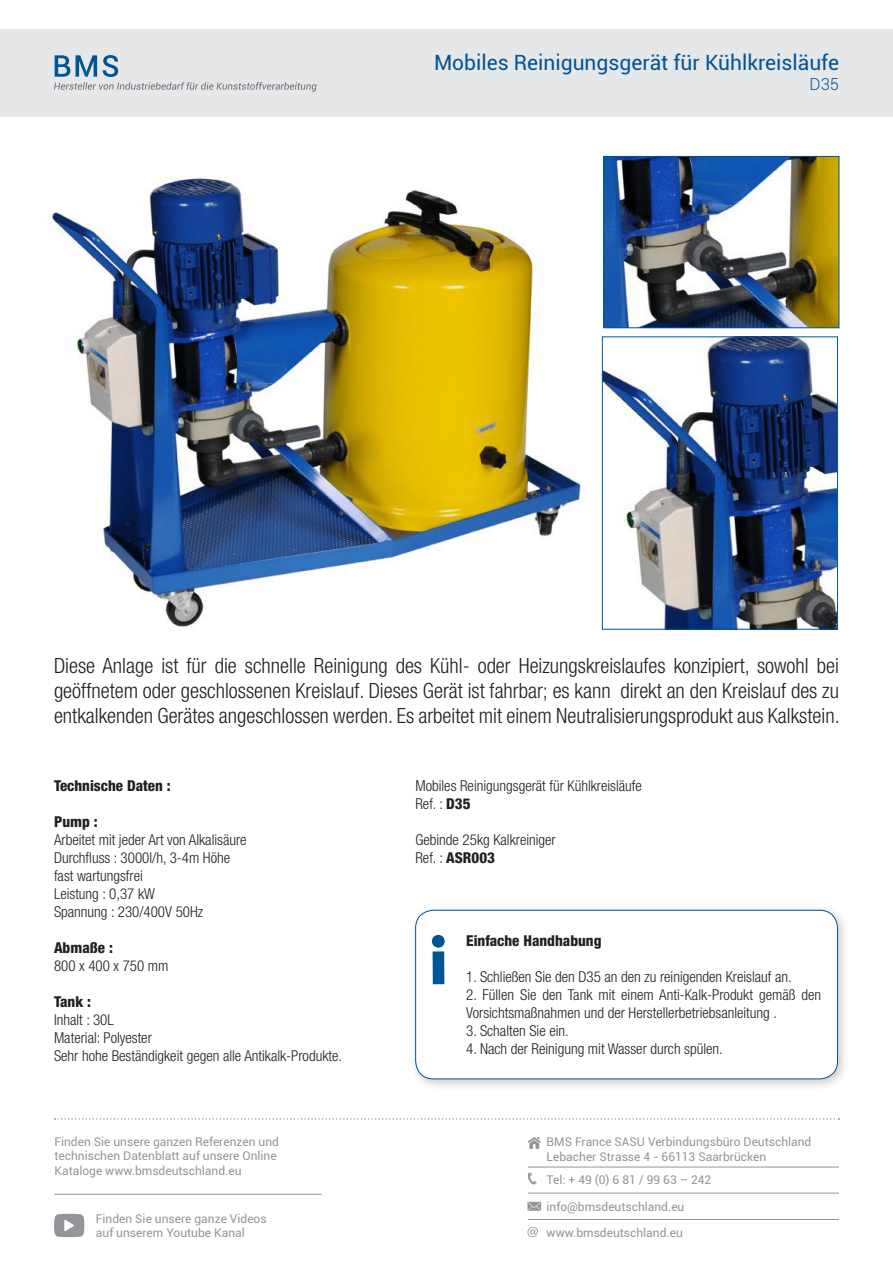
<style>
.page{position:relative;width:893px;height:1263px;background:#fff}
.page>*{position:absolute;margin:0;border:0;box-sizing:border-box;transform-origin:0 0}
.t1{font:300 condensed 21px/25.2px "Helvetica Neue";color:#231f20;text-align:justify}
.t2{font:21px "Roboto";color:#005594}
.t3{font:300 16.5px "Roboto";color:#005594}
.t4{font:300 condensed 15px/18px "Helvetica Neue";color:#231f20}
.t5{font:800 condensed 15px "Helvetica Neue";color:#231f20}
.t6{font:12px/14.4px "Roboto";color:#939598}
.s1{font-weight:800}
.s2{font-weight:300}
</style>
<div class="page">
<svg style="left:528px;top:1137px;width:13px;height:12px"></svg>
<hr style="left:528px;top:1167px;width:311px;height:1px;background:#939598">
<hr style="left:528px;top:1193px;width:311px;height:1px;background:#939598">
<hr style="left:528px;top:1219px;width:311px;height:1px;background:#939598">
<svg style="left:528px;top:1172px;width:9px;height:13px"></svg>
<svg style="left:527px;top:1202px;width:14px;height:9px"></svg>
<svg style="left:527px;top:1227px;width:11px;height:10px"></svg>
<svg style="left:55px;top:1118px;width:784px;height:1px"></svg>
<svg style="left:54px;top:1213px;width:31px;height:24px"></svg>
<hr style="left:55px;top:1194px;width:267px;height:1px;background:#939598">
<div style="left:0;top:30px;width:893px;height:87px;background:#e6e7e9"></div>
<img style="left:49px;top:176px;width:535px;height:451px">
<img style="left:606px;top:158px;width:231px;height:168px">
<div style="left:604px;top:156px;width:235px;height:172px;border:1px solid #005594"></div>
<img style="left:604px;top:339px;width:232px;height:288px">
<div style="left:602px;top:337px;width:236px;height:292px;border:1px solid #005594"></div>
<svg style="left:54px;top:55px;width:263px;height:37px"></svg>
<div style="left:409px;top:904px;width:441px;height:187px;background:#231f20;opacity:.24"></div>
<div style="left:416px;top:910px;width:421px;height:169px;background:#fff;border-radius:18px"></div>
<div style="left:415px;top:910px;width:423px;height:169px;border:1px solid #005594;border-radius:18px"></div>
<svg style="left:432px;top:935px;width:13px;height:49px"></svg>
<p class="t2" style="left:434px;top:48px;width:406px">Mobiles Reinigungsgerät für Kühlkreisläufe</p>
<p class="t3" style="left:810px;top:73px;width:31px">D35</p>
<p class="t1" style="left:54px;top:652px;width:787px">Diese Anlage ist für die schnelle Reinigung des Kühl- oder Heizungskreislaufes konzipiert, sowohl bei geöffnetem oder geschlossenen Kreislauf. Dieses Gerät ist fahrbar; es kann direkt an den Kreislauf des zu entkalkenden Gerätes angeschlossen werden. Es arbeitet mit einem Neutralisierungsprodukt aus Kalkstein.</p>
<p class="t5" style="left:54px;top:776px;width:118px">Technische Daten :</p>
<p class="t5" style="left:54px;top:812px;width:45px">Pump :</p>
<p class="t4" style="left:54px;top:831px;width:194px">Arbeitet mit jeder Art von Alkalisäure</p>
<p class="t4" style="left:54px;top:849px;width:178px">Durchfluss : 3000l/h, 3-4m Höhe</p>
<p class="t4" style="left:54px;top:867px;width:90px">fast wartungsfrei</p>
<p class="t4" style="left:54px;top:885px;width:102px">Leistung : 0,37 kW</p>
<p class="t4" style="left:54px;top:903px;width:151px">Spannung : 230/400V 50Hz</p>
<p class="t5" style="left:54px;top:938px;width:60px">Abmaße :</p>
<p class="t4" style="left:54px;top:957px;width:116px">800 x 400 x 750 mm</p>
<p class="t5" style="left:54px;top:992px;width:38px">Tank :</p>
<p class="t4" style="left:54px;top:1011px;width:61px">Inhalt : 30L</p>
<p class="t4" style="left:54px;top:1029px;width:99px">Material: Polyester</p>
<p class="t4" style="left:54px;top:1047px;width:290px">Sehr hohe Beständigkeit gegen alle Antikalk-Produkte.</p>
<p class="t6" style="left:55px;top:1134px;width:226px">Finden Sie unsere ganzen Referenzen und technischen Datenblatt auf unsere Online<br>Kataloge www.bmsdeutschland.eu</p>
<p class="t6" style="left:96px;top:1211px;width:172px">Finden Sie unsere ganze Videos auf unserem Youtube Kanal</p>
<p class="t4" style="left:415px;top:776px;width:228px">Mobiles Reinigungsgerät für Kühlkreisläufe</p>
<p class="t4" style="left:415px;top:794px;width:57px">Ref. : <span class="s1">D35</span></p>
<p class="t4" style="left:415px;top:830px;width:142px">Gebinde 25kg Kalkreiniger</p>
<p class="t5" style="left:415px;top:848px;width:81px"><span class="s2">Ref. :</span> ASR003</p>
<p class="t5" style="left:466px;top:932px;width:137px">Einfache Handhabung</p>
<p class="t4" style="left:466px;top:968px;width:327px">1. Schließen Sie den D35 an den zu reinigenden Kreislauf an.</p>
<p class="t4" style="left:466px;top:986px;width:357px">2. Füllen Sie den Tank mit einem Anti-Kalk-Produkt gemäß den<br>Vorsichtsmaßnahmen und der Herstellerbetriebsanleitung .</p>
<p class="t4" style="left:466px;top:1022px;width:104px">3. Schalten Sie ein.</p>
<p class="t4" style="left:466px;top:1040px;width:258px">4. Nach der Reinigung mit Wasser durch spülen.</p>
<p class="t6" style="left:547px;top:1134px;width:266px">BMS France SASU Verbindungsbüro Deutschland<br>Lebacher Strasse 4 - 66113 Saarbrücken</p>
<p class="t6" style="left:547px;top:1166px;width:166px;line-height:26.4px">Tel: + 49 (0) 6 81 / 99 63 – 242 info@bmsdeutschland.eu www.bmsdeutschland.eu</p>
</div>
